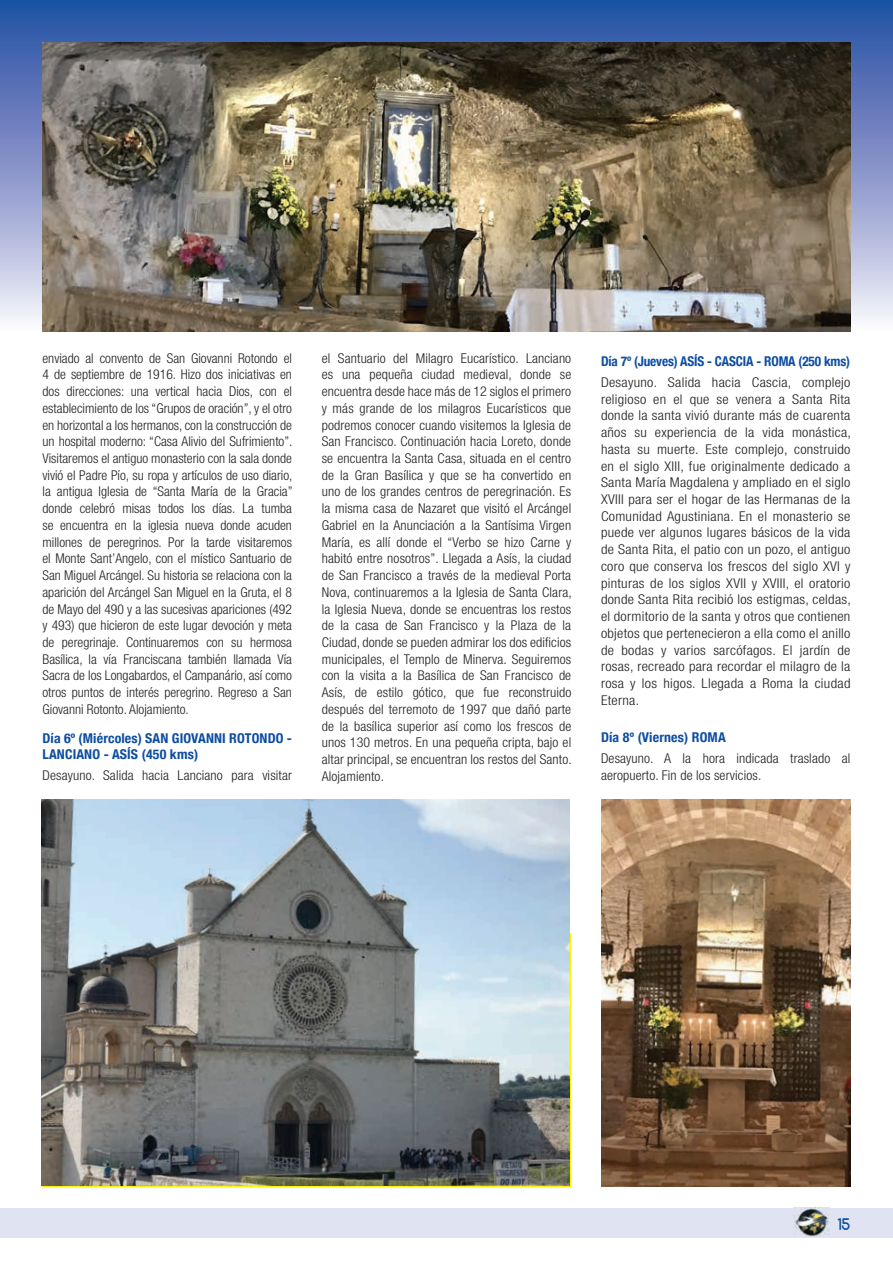
<style>
.page{position:relative;width:893px;height:1263px;background:#fff}
.page>*{position:absolute;margin:0;border:0;box-sizing:border-box;transform-origin:0 0}
.t1{font:700 15px "Comfortaa";color:#0d4da1}
.t2{font:300 condensed 13.5px/16.8px "Helvetica Neue LT Std";letter-spacing:.01em;color:#231f20;text-align:justify}
.t3{font:300 condensed 13.5px/16.8px "Helvetica Neue LT Std";letter-spacing:.01em;color:#231f20;text-align:justify;scale:1.08 1}
.t4{font:700 condensed 13.5px/16.8px "Helvetica Neue";letter-spacing:.01em;color:#0d4da1}
.t5{font:700 condensed 13.5px "Helvetica Neue";letter-spacing:-.01em;color:#0d4da1}
</style>
<div class="page">
<svg style="left:0;top:0;width:893px;height:332px;background:#5575b5"></svg>
<div style="left:0;top:1208px;width:893px;height:29px;background:#e0e4f2"></div>
<img style="left:794px;top:1208px;width:35px;height:29px">
<img style="left:43px;top:43px;width:807px;height:289px">
<img style="left:601px;top:799px;width:249px;height:387px">
<img style="left:41px;top:799px;width:529px;height:387px">
<p class="t2" style="left:43px;top:349px;width:251px">enviado al convento de San Giovanni Rotondo el 4 de septiembre de 1916. Hizo dos iniciativas en dos direcciones: una vertical hacia Dios, con el establecimiento de los “Grupos de oración”, y el otro en horizontal a los hermanos, con la construcción de un hospital moderno: “Casa Alivio del Sufrimiento”.<br>Visitaremos el antiguo monasterio con la sala donde vivió el Padre Pío, su ropa y artículos de uso diario, la antigua Iglesia de “Santa María de la Gracia” donde celebró misas todos los días. La tumba se encuentra en la iglesia nueva donde acuden millones de peregrinos. Por la tarde visitaremos el Monte Sant’Angelo, con el místico Santuario de San Miguel Arcángel. Su historia se relaciona con la aparición del Arcángel San Miguel en la Gruta, el 8 de Mayo del 490 y a las sucesivas apariciones (492 y 493) que hicieron de este lugar devoción y meta de peregrinaje. Continuaremos con su hermosa Basílica, la vía Franciscana también llamada Vía Sacra de los Longabardos, el Campanário, así como otros puntos de interés peregrino. Regreso a San Giovanni Rotonto. Alojamiento.</p>
<p class="t4" style="left:43px;top:728px;width:251px">Día 6º (Miércoles) SAN GIOVANNI ROTONDO -<br>LANCIANO - ASÍS (450 kms)</p>
<p class="t2" style="left:43px;top:767px;width:251px">Desayuno. Salida hacia Lanciano para visitar</p>
<p class="t2" style="left:322px;top:349px;width:251px">el Santuario del Milagro Eucarístico. Lanciano es una pequeña ciudad medieval, donde se encuentra desde hace más de 12 siglos el primero y más grande de los milagros Eucarísticos que podremos conocer cuando visitemos la Iglesia de San Francisco. Continuación hacia Loreto, donde se encuentra la Santa Casa, situada en el centro de la Gran Basílica y que se ha convertido en uno de los grandes centros de peregrinación. Es la misma casa de Nazaret que visitó el Arcángel Gabriel en la Anunciación a la Santísima Virgen María, es allí donde el “Verbo se hizo Carne y habitó entre nosotros”. Llegada a Asís, la ciudad de San Francisco a través de la medieval Porta Nova, continuaremos a la Iglesia de Santa Clara, la Iglesia Nueva, donde se encuentras los restos de la casa de San Francisco y la Plaza de la Ciudad, donde se pueden admirar los dos edificios municipales, el Templo de Minerva. Seguiremos con la visita a la Basílica de San Francisco de Asís, de estilo gótico, que fue reconstruido después del terremoto de 1997 que dañó parte de la basílica superior así como los frescos de unos 130 metros. En una pequeña cripta, bajo el altar principal, se encuentran los restos del Santo.<br>Alojamiento.</p>
<p class="t5" style="left:601px;top:350px;width:251px">Día 7º (Jueves) ASÍS - CASCIA - ROMA (250 kms)</p>
<p class="t3" style="left:601px;top:374px;width:233px">Desayuno. Salida hacia Cascia, complejo religioso en el que se venera a Santa Rita donde la santa vivió durante más de cuarenta años su experiencia de la vida monástica, hasta su muerte. Este complejo, construido en el siglo XIII, fue originalmente dedicado a Santa María Magdalena y ampliado en el siglo XVIII para ser el hogar de las Hermanas de la Comunidad Agustiniana. En el monasterio se puede ver algunos lugares básicos de la vida de Santa Rita, el patio con un pozo, el antiguo coro que conserva los frescos del siglo XVI y pinturas de los siglos XVII y XVIII, el oratorio donde Santa Rita recibió los estigmas, celdas, el dormitorio de la santa y otros que contienen objetos que pertenecieron a ella como el anillo de bodas y varios sarcófagos. El jardín de rosas, recreado para recordar el milagro de la rosa y los higos. Llegada a Roma la ciudad Eterna.</p>
<p class="t4" style="left:601px;top:728px;width:126px">Día 8º (Viernes) ROMA</p>
<p class="t2" style="left:601px;top:750px;width:251px">Desayuno. A la hora indicada traslado al aeropuerto. Fin de los servicios.</p>
<p class="t1" style="left:837px;top:1214px;width:14px">15</p>
</div>
